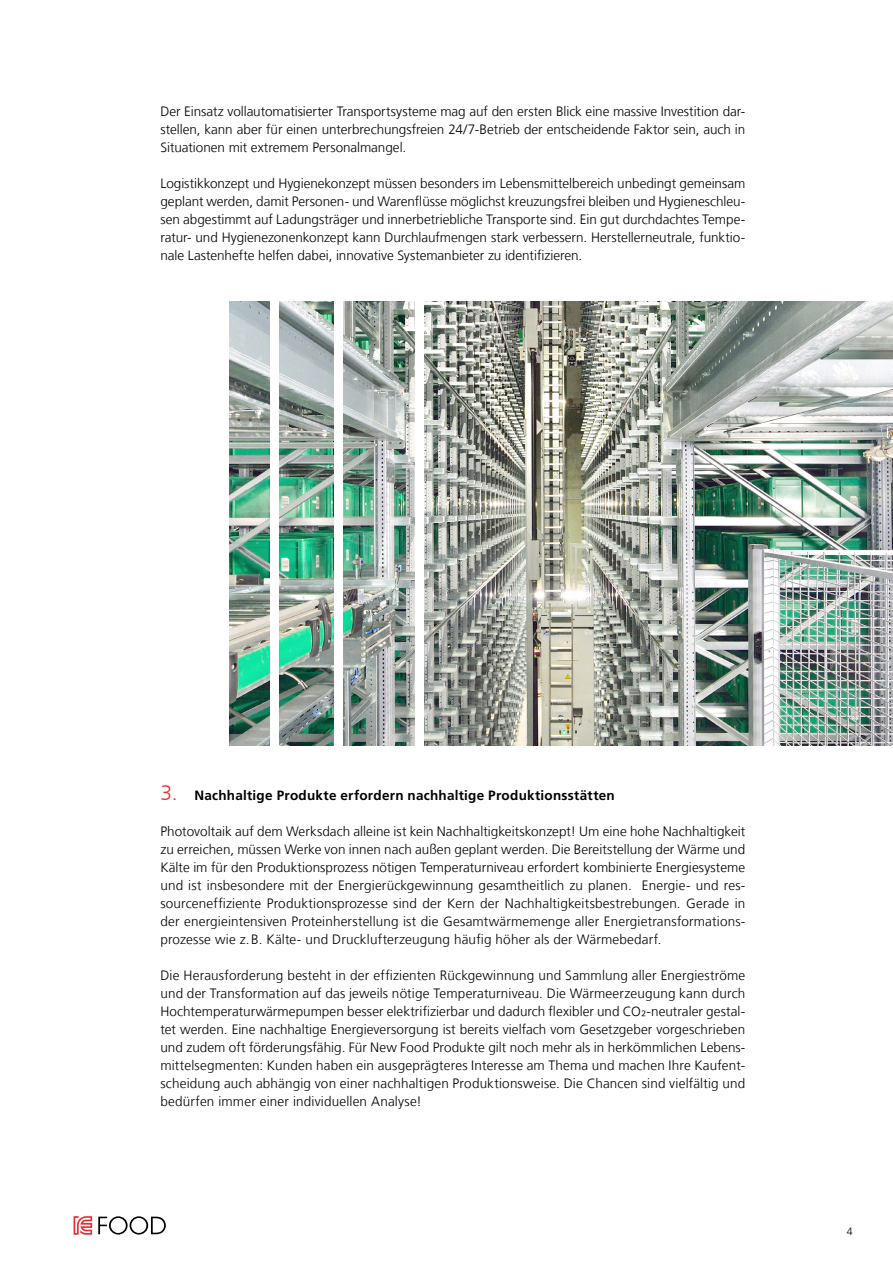
<style>
.page{position:relative;width:893px;height:1263px;background:#fff}
.page>*{position:absolute;margin:0;border:0;box-sizing:border-box;transform-origin:0 0}
.t1{font:300 13.5px/18px "Frutiger LT Com";letter-spacing:.005em;color:#000;text-align:justify}
.t2{font:700 13.5px "Frutiger LT Com";letter-spacing:.02em;color:#000}
.t3{font:300 10.5px "Frutiger LT Com";color:#000}
.s1{font-weight:300;font-size:21px;color:#e72f36}
</style>
<div class="page">
<img style="left:424px;top:302px;width:469px;height:444px">
<img style="left:343px;top:302px;width:71px;height:444px">
<img style="left:280px;top:302px;width:53px;height:444px">
<img style="left:229px;top:302px;width:40px;height:444px">
<svg style="left:74px;top:1216px;width:18px;height:19px"></svg>
<svg style="left:98px;top:1216px;width:68px;height:18px"></svg>
<p class="t1" style="left:160px;top:102px;width:586px">Der Einsatz vollautomatisierter Transportsysteme mag auf den ersten Blick eine massive Investition dar&shy;stellen, kann aber für einen unterbrechungsfreien 24/7-Betrieb der entscheidende Faktor sein, auch in Situationen mit extremem Personalmangel.</p>
<p class="t1" style="left:160px;top:174px;width:586px">Logistikkonzept und Hygienekonzept müssen besonders im Lebensmittelbereich unbedingt gemeinsam geplant werden, damit Personen- und Warenflüsse möglichst kreuzungsfrei bleiben und Hygieneschleu&shy;sen abgestimmt auf Ladungsträger und innerbetriebliche Transporte sind. Ein gut durchdachtes Tempe&shy;ratur- und Hygienezonenkonzept kann Durchlaufmengen stark verbessern. Herstellerneutrale, funktio&shy;nale Lastenhefte helfen dabei, innovative Systemanbieter zu identifizieren.</p>
<p class="t2" style="left:160px;top:787px;width:456px"><span class="s1">3.</span> Nachhaltige Produkte erfordern nachhaltige Produktionsstätten</p>
<p class="t1" style="left:160px;top:822px;width:586px">Photovoltaik auf dem Werksdach alleine ist kein Nachhaltigkeitskonzept! Um eine hohe Nachhaltigkeit zu erreichen, müssen Werke von innen nach außen geplant werden. Die Bereitstellung der Wärme und Kälte im für den Produktionsprozess nötigen Temperaturniveau erfordert kombinierte Energiesysteme und ist insbesondere mit der Energierückgewinnung gesamtheitlich zu planen. Energie- und res&shy;sourceneffiziente Produktionsprozesse sind der Kern der Nachhaltigkeitsbestrebungen. Gerade in der energieintensiven Proteinherstellung ist die Gesamtwärmemenge aller Energietransformations&shy;prozesse wie z.B. Kälte- und Drucklufterzeugung häufig höher als der Wärmebedarf.</p>
<p class="t1" style="left:160px;top:966px;width:586px">Die Herausforderung besteht in der effizienten Rückgewinnung und Sammlung aller Energieströme und der Transformation auf das jeweils nötige Temperaturniveau. Die Wärmeerzeugung kann durch Hochtemperaturwärmepumpen besser elektrifizierbar und dadurch flexibler und CO²-neutraler gestal&shy;tet werden. Eine nachhaltige Energieversorgung ist bereits vielfach vom Gesetzgeber vorgeschrieben und zudem oft förderungsfähig. Für New Food Produkte gilt noch mehr als in herkömmlichen Lebens&shy;mittelsegmenten: Kunden haben ein ausgeprägteres Interesse am Thema und machen Ihre Kaufent&shy;scheidung auch abhängig von einer nachhaltigen Produktionsweise. Die Chancen sind vielfältig und bedürfen immer einer individuellen Analyse!</p>
<p class="t3" style="left:847px;top:1225px;width:7px">4</p>
</div>
